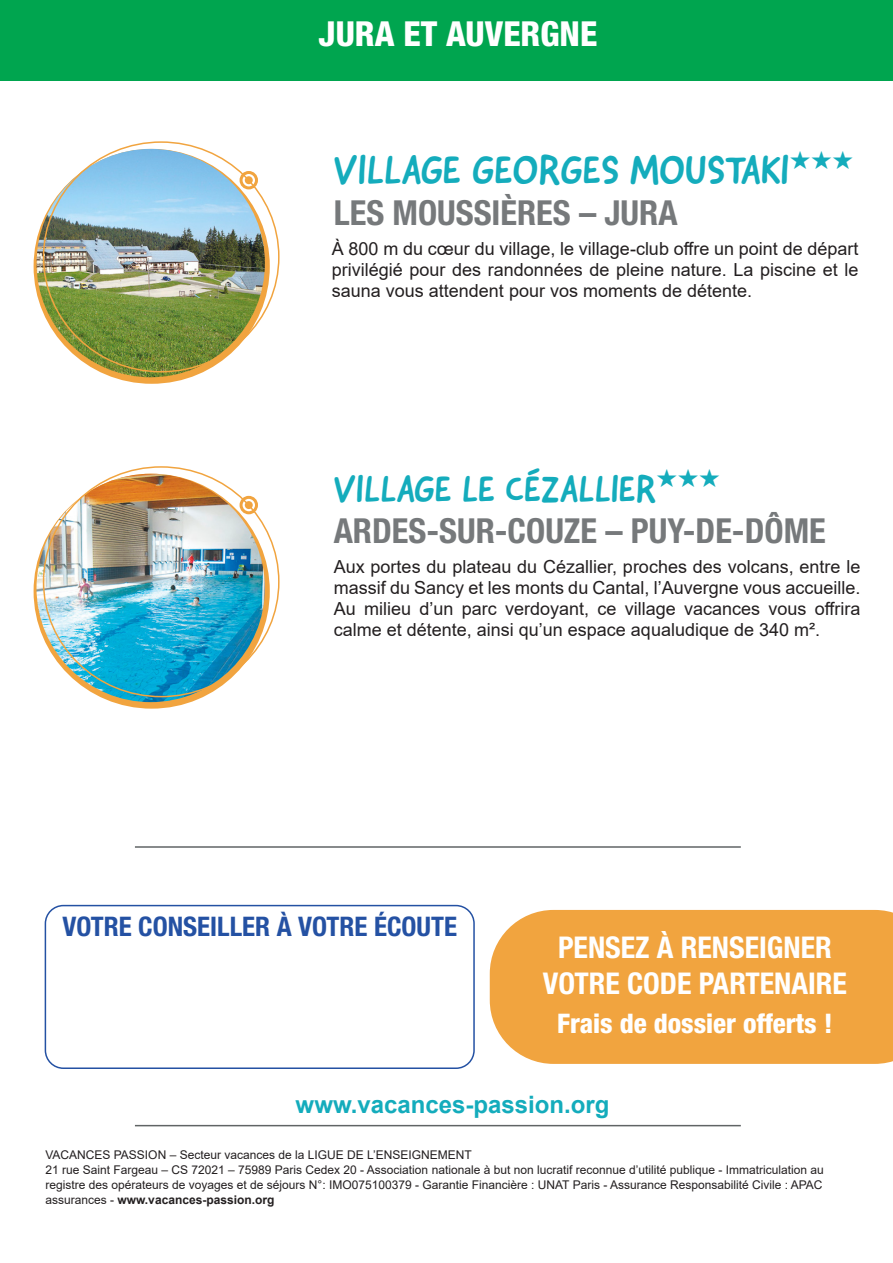
<style>
.page{position:relative;width:893px;height:1263px;background:#fff}
.page>*{position:absolute;margin:0;border:0;box-sizing:border-box;transform-origin:0 0}
.t1{font:40.5px "Good Dog New";color:#14acbc}
.t2{font:37.5px "Good Dog New";color:#14acbc}
.t3{font:700 condensed 34.5px "Helvetica Neue LT Std";color:#76797b}
.t4{font:800 condensed 34.5px "Helvetica Neue LT Std";color:#fff}
.t5{font:700 condensed 30px "Helvetica Neue LT Std";color:#fff}
.t6{font:700 condensed 27px "Helvetica Neue LT Std";color:#2451a3}
.t7{font:800 condensed 27px "Helvetica Neue LT Std";color:#fff}
.t8{font:700 24px "Arial";color:#14acbc}
.t9{font:18px/21px "Arial";color:#231f20;text-align:justify}
.t10{font:12px/15px "Arial";color:#231f20;text-align:justify}
.s1{font-weight:700}
</style>
<div class="page">
<svg style="left:34px;top:149px;width:236px;height:235px;background:#eba648"></svg>
<img style="left:37px;top:149px;width:228px;height:228px;border-radius:114px">
<div style="left:240px;top:171px;width:18px;height:18px;border:3px solid #f1a43f;border-radius:50%"></div>
<div style="left:245px;top:176px;width:8px;height:8px;background:#f1a43f;border-radius:50%"></div>
<svg style="left:34px;top:474px;width:236px;height:235px;background:#eda94d"></svg>
<img style="left:37px;top:474px;width:228px;height:228px;border-radius:114px">
<div style="left:240px;top:496px;width:18px;height:18px;border:3px solid #f1a43f;border-radius:50%"></div>
<div style="left:245px;top:501px;width:8px;height:8px;background:#f1a43f;border-radius:50%"></div>
<div style="left:0;top:0;width:893px;height:81px;background:#00a54f"></div>
<div style="left:45px;top:905px;width:430px;height:164px;border:2px solid #2451a3;border-radius:18px"></div>
<hr style="left:135px;top:1125px;width:606px;height:1px;background:#606465">
<div style="left:490px;top:910px;width:403px;height:154px;background:#f1a43f"></div>
<hr style="left:135px;top:846px;width:606px;height:2px;background:#606465">
<p class="t4" style="left:318px;top:13px;width:280px">JURA ET AUVERGNE</p>
<p class="t1" style="left:334px;top:144px;width:521px">VILLAGE GEORGES MOUSTAKI★★★</p>
<p class="t3" style="left:334px;top:192px;width:345px">LES MOUSSIÈRES – JURA</p>
<p class="t9" style="left:332px;top:238px;width:528px">À 800 m du cœur du village, le village-club offre un point de départ privilégié pour des randonnées de pleine nature. La piscine et le sauna vous attendent pour vos moments de détente.</p>
<p class="t2" style="left:334px;top:465px;width:388px">VILLAGE LE CÉZALLIER★★★</p>
<p class="t3" style="left:334px;top:510px;width:494px">ARDES-SUR-COUZE – PUY-DE-DÔME</p>
<p class="t9" style="left:334px;top:556px;width:528px">Aux portes du plateau du Cézallier, proches des volcans, entre le massif du Sancy et les monts du Cantal, l’Auvergne vous accueille.<br>Au milieu d’un parc verdoyant, ce village vacances vous offrira calme et détente, ainsi qu’un espace aqualudique de 340 m².</p>
<p class="t6" style="left:62px;top:910px;width:396px">VOTRE CONSEILLER À VOTRE ÉCOUTE</p>
<p class="t5" style="left:558px;top:929px;width:275px">PENSEZ À RENSEIGNER</p>
<p class="t5" style="left:543px;top:965px;width:306px">VOTRE CODE PARTENAIRE</p>
<p class="t7" style="left:557px;top:1006px;width:277px">Frais de dossier offerts !</p>
<p class="t8" style="left:296px;top:1087px;width:315px">www.vacances-passion.org</p>
<p class="t10" style="left:45px;top:1148px;width:428px">VACANCES PASSION – Secteur vacances de la LIGUE DE L’ENSEIGNEMENT</p>
<p class="t10" style="left:45px;top:1163px;width:780px">21 rue Saint Fargeau – CS 72021 – 75989 Paris Cedex 20 - Association nationale à but non lucratif reconnue d’utilité publique - Immatriculation au registre des opérateurs de voyages et de séjours N°: IMO075100379 - Garantie Financière : UNAT Paris - Assurance Responsabilité Civile : APAC assurances - <span class="s1">www.vacances-passion.org</span></p>
</div>
